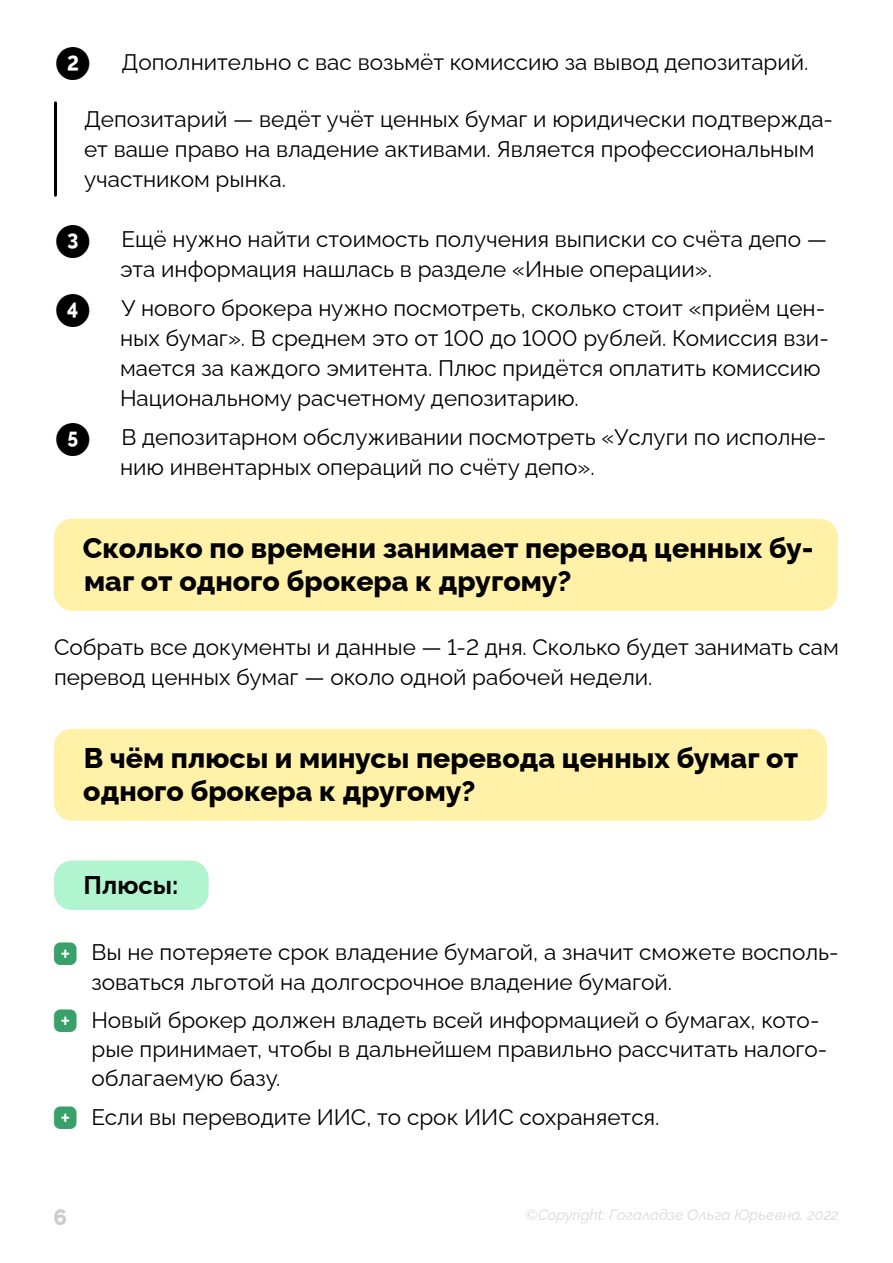
<style>
.page{position:relative;width:893px;height:1263px;background:#fff}
.page>*{position:absolute;margin:0;border:0;box-sizing:border-box;transform-origin:0 0}
.t1{font:800 28.5px/33px "Raleway";color:#000}
.t2{font:700 25.5px "Raleway";color:#000}
.t3{font:22.5px/30px "Raleway";color:#000}
.t4{font:800 22.5px "Raleway";color:#ccc}
.t5{font:italic 15px "Raleway";color:#d9d9d9}
.s1{font-family:"icon round";font-size:33px}
.s2{font-family:"quarter";color:#37a169}
</style>
<div class="page">
<hr style="left:54px;top:103px;width:3px;height:92px;background:#000">
<div style="left:54px;top:519px;width:784px;height:92px;background:#fff1a7;border-radius:18px"></div>
<div style="left:54px;top:729px;width:773px;height:92px;background:#fff1a7;border-radius:18px"></div>
<div style="left:54px;top:861px;width:155px;height:49px;background:#b0f5cf;border-radius:18px"></div>
<p class="t3" style="left:54px;top:45px;width:756px"><span class="s1">2.</span> Дополнительно с вас возьмёт комиссию за вывод депозитарий.</p>
<p class="t3" style="left:84px;top:102px;width:751px">Депозитарий — ведёт учёт ценных бумаг и юридически подтвержда&shy;ет ваше право на владение активами. Является профессиональным участником рынка.</p>
<p class="t3" style="left:120px;top:222px;width:709px;text-indent:-66px"><span class="s1">3.</span> Ещё нужно найти стоимость получения выписки со счёта депо — эта информация нашлась в разделе «Иные операции».</p>
<p class="t3" style="left:120px;top:291px;width:710px;text-indent:-66px"><span class="s1">4.</span> У нового брокера нужно посмотреть, сколько стоит «приём цен&shy;ных бумаг». В среднем это от 100 до 1000 рублей. Комиссия взи&shy;мается за каждого эмитента. Плюс придётся оплатить комиссию Национальному расчетному депозитарию.</p>
<p class="t3" style="left:120px;top:420px;width:708px;text-indent:-66px"><span class="s1">5.</span> В депозитарном обслуживании посмотреть «Услуги по исполне&shy;нию инвентарных операций по счёту депо».</p>
<p class="t1" style="left:83px;top:528px;width:732px">Сколько по времени занимает перевод ценных бу&shy;маг от одного брокера к другому?</p>
<p class="t3" style="left:54px;top:630px;width:786px">Собрать все документы и данные — 1-2 дня. Сколько будет занимать сам перевод ценных бумаг — около одной рабочей недели.</p>
<p class="t1" style="left:83px;top:738px;width:716px">В чём плюсы и минусы перевода ценных бумаг от одного брокера к другому?</p>
<p class="t2" style="left:84px;top:864px;width:96px">Плюсы:</p>
<p class="t3" style="left:92px;top:935px;width:749px;line-height:29.2px;text-indent:-38px"><span class="s2">+</span> Вы не потеряете срок владение бумагой, а значит сможете восполь&shy;зоваться льготой на долгосрочное владение бумагой.</p>
<p class="t3" style="left:92px;top:1003px;width:737px;line-height:29.2px;text-indent:-38px"><span class="s2">+</span> Новый брокер должен владеть всей информацией о бумагах, кото&shy;рые принимает, чтобы в дальнейшем правильно рассчитать налого&shy;облагаемую базу.</p>
<p class="t3" style="left:54px;top:1099px;width:607px"><span class="s2">+</span> Если вы переводите ИИС, то срок ИИС сохраняется.</p>
<p class="t4" style="left:53px;top:1199px;width:15px">6</p>
<p class="t5" style="left:525px;top:1202px;width:315px">©Copyright: Гогаладзе Ольга Юрьевна, 2022</p>
</div>
